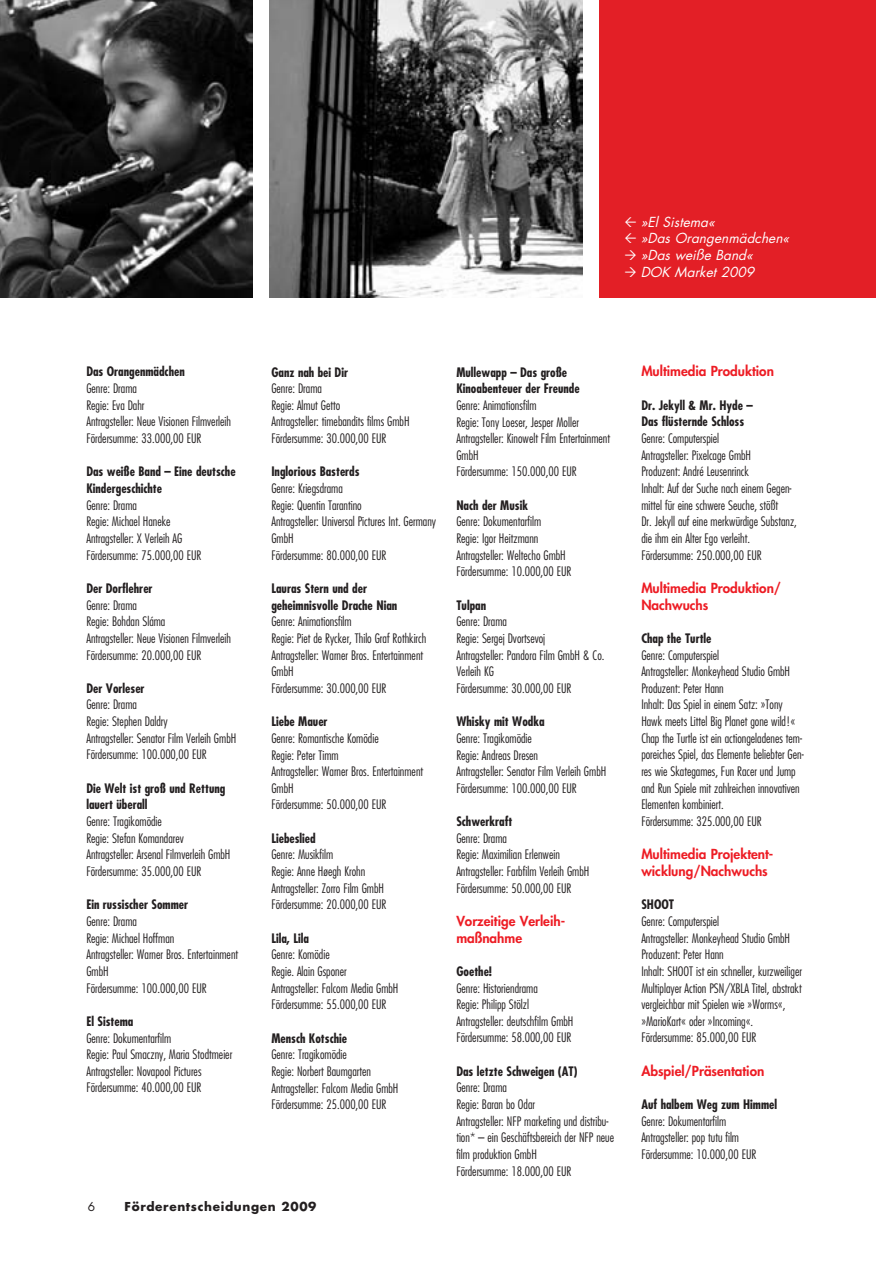
<style>
.page{position:relative;width:893px;height:1263px;background:#fff}
.page>*{position:absolute;margin:0;border:0;box-sizing:border-box;transform-origin:0 0}
.t1{font:800 13.5px/16.6px "Futura";color:#ed1c24}
.t2{font:italic 13.5px/16.6px "Futura LT";color:#fff}
.t3{font:300 condensed 12.75px/16.6px "Futura";color:#231f20}
.t4{font:700 condensed 12.75px/16.6px "Futura";color:#231f20}
.t5{font:700 12px "Futura LT";letter-spacing:.055em;color:#231f20}
.t6{font:12px "Futura LT";color:#231f20}
</style>
<div class="page">
<img style="left:0;top:0;width:253px;height:298px">
<img style="left:270px;top:0;width:312px;height:298px">
<div style="left:599px;top:0;width:277px;height:298px;background:#e31f26"></div>
<p class="t2" style="left:641px;top:214px;width:153px">»El Sistema«<br>»Das Orangenmädchen« »Das weiße Band«<br>DOK Market 2009</p>
<p class="t4" style="left:86px;top:365px;width:100px">Das Orangenmädchen</p>
<p class="t3" style="left:86px;top:381px;width:146px">Genre: Drama<br>Regie: Eva Dahr<br>Antragsteller: Neue Visionen Filmverleih<br>Fördersumme: 33.000,00 EUR</p>
<p class="t4" style="left:86px;top:464px;width:151px">Das weiße Band – Eine deutsche<br>Kindergeschichte</p>
<p class="t3" style="left:86px;top:498px;width:117px">Genre: Drama<br>Regie: Michael Haneke<br>Antragsteller: X Verleih AG<br>Fördersumme: 75.000,00 EUR</p>
<p class="t4" style="left:86px;top:581px;width:68px">Der Dorflehrer</p>
<p class="t3" style="left:86px;top:597px;width:146px">Genre: Drama<br>Regie: Bohdan Sláma<br>Antragsteller: Neue Visionen Filmverleih<br>Fördersumme: 20.000,00 EUR</p>
<p class="t4" style="left:86px;top:681px;width:60px">Der Vorleser</p>
<p class="t3" style="left:86px;top:697px;width:151px">Genre: Drama<br>Regie: Stephen Daldry<br>Antragsteller: Senator Film Verleih GmbH<br>Fördersumme: 100.000,00 EUR</p>
<p class="t4" style="left:86px;top:781px;width:141px">Die Welt ist groß und Rettung lauert überall</p>
<p class="t3" style="left:86px;top:814px;width:146px">Genre: Tragikomödie<br>Regie: Stefan Komandarev<br>Antragsteller: Arsenal Filmverleih GmbH<br>Fördersumme: 35.000,00 EUR</p>
<p class="t4" style="left:86px;top:897px;width:103px">Ein russischer Sommer</p>
<p class="t3" style="left:86px;top:914px;width:153px">Genre: Drama<br>Regie: Michael Hoffman<br>Antragsteller: Warner Bros. Entertainment<br>GmbH<br>Fördersumme: 100.000,00 EUR</p>
<p class="t4" style="left:86px;top:1014px;width:49px">El Sistema</p>
<p class="t3" style="left:86px;top:1030px;width:147px">Genre: Dokumentarfilm<br>Regie: Paul Smaczny, Maria Stodtmeier<br>Antragsteller: Novapool Pictures<br>Fördersumme: 40.000,00 EUR</p>
<p class="t4" style="left:271px;top:365px;width:78px">Ganz nah bei Dir</p>
<p class="t3" style="left:271px;top:381px;width:140px">Genre: Drama<br>Regie: Almut Getto<br>Antragsteller: timebandits films GmbH<br>Fördersumme: 30.000,00 EUR</p>
<p class="t4" style="left:271px;top:465px;width:90px">Inglorious Basterds</p>
<p class="t3" style="left:271px;top:481px;width:166px">Genre: Kriegsdrama<br>Regie: Quentin Tarantino<br>Antragsteller: Universal Pictures Int. Germany<br>GmbH<br>Fördersumme: 80.000,00 EUR</p>
<p class="t4" style="left:271px;top:581px;width:127px">Lauras Stern und der geheimnisvolle Drache Nian</p>
<p class="t3" style="left:271px;top:614px;width:156px">Genre: Animationsfilm<br>Regie: Piet de Rycker, Thilo Graf Rothkirch<br>Antragsteller: Warner Bros. Entertainment<br>GmbH<br>Fördersumme: 30.000,00 EUR</p>
<p class="t4" style="left:271px;top:714px;width:58px">Liebe Mauer</p>
<p class="t3" style="left:271px;top:731px;width:153px">Genre: Romantische Komödie<br>Regie: Peter Timm<br>Antragsteller: Warner Bros. Entertainment<br>GmbH<br>Fördersumme: 50.000,00 EUR</p>
<p class="t4" style="left:271px;top:831px;width:46px">Liebeslied</p>
<p class="t3" style="left:271px;top:847px;width:117px">Genre: Musikfilm<br>Regie: Anne Høegh Krohn<br>Antragsteller: Zorro Film GmbH<br>Fördersumme: 20.000,00 EUR</p>
<p class="t4" style="left:271px;top:931px;width:39px">Lila, Lila</p>
<p class="t3" style="left:271px;top:947px;width:129px">Genre: Komödie<br>Regie. Alain Gsponer<br>Antragsteller: Falcom Media GmbH<br>Fördersumme: 55.000,00 EUR</p>
<p class="t4" style="left:271px;top:1031px;width:77px">Mensch Kotschie</p>
<p class="t3" style="left:271px;top:1047px;width:129px">Genre: Tragikomödie<br>Regie: Norbert Baumgarten<br>Antragsteller: Falcom Media GmbH<br>Fördersumme: 25.000,00 EUR</p>
<p class="t6" style="left:88px;top:1201px;width:9px">6</p>
<p class="t5" style="left:125px;top:1201px;width:193px">Förderentscheidungen 2009</p>
<p class="t4" style="left:456px;top:365px;width:125px">Mullewapp – Das große<br>Kinoabenteuer der Freunde</p>
<p class="t3" style="left:456px;top:398px;width:155px">Genre: Animationsfilm<br>Regie: Tony Loeser, Jesper Moller<br>Antragsteller: Kinowelt Film Entertainment<br>GmbH<br>Fördersumme: 150.000,00 EUR</p>
<p class="t4" style="left:456px;top:498px;width:73px">Nach der Musik</p>
<p class="t3" style="left:456px;top:514px;width:117px">Genre: Dokumentarfilm<br>Regie: Igor Heitzmann<br>Antragsteller: Weltecho GmbH<br>Fördersumme: 10.000,00 EUR</p>
<p class="t4" style="left:456px;top:598px;width:31px">Tulpan</p>
<p class="t3" style="left:456px;top:614px;width:150px">Genre: Drama<br>Regie: Sergej Dvortsevoj<br>Antragsteller: Pandora Film GmbH &amp; Co.<br>Verleih KG<br>Fördersumme: 30.000,00 EUR</p>
<p class="t4" style="left:456px;top:714px;width:90px">Whisky mit Wodka</p>
<p class="t3" style="left:456px;top:731px;width:151px">Genre: Tragikomödie<br>Regie: Andreas Dresen<br>Antragsteller: Senator Film Verleih GmbH<br>Fördersumme: 100.000,00 EUR</p>
<p class="t4" style="left:456px;top:814px;width:58px">Schwerkraft</p>
<p class="t3" style="left:456px;top:831px;width:135px">Genre: Drama<br>Regie: Maximilian Erlenwein<br>Antragsteller: Farbfilm Verleih GmbH<br>Fördersumme: 50.000,00 EUR</p>
<p class="t1" style="left:456px;top:914px;width:110px">Vorzeitige Verleih&shy;maßnahme</p>
<p class="t4" style="left:456px;top:964px;width:37px">Goethe!</p>
<p class="t3" style="left:456px;top:980px;width:119px">Genre: Historiendrama<br>Regie: Philipp Stölzl<br>Antragsteller: deutschfilm GmbH<br>Fördersumme: 58.000,00 EUR</p>
<p class="t4" style="left:456px;top:1064px;width:123px">Das letzte Schweigen (AT)</p>
<p class="t3" style="left:456px;top:1080px;width:159px">Genre: Drama<br>Regie: Baran bo Odar<br>Antragsteller: NFP marketing und distribu&shy;tion* – ein Geschäftsbereich der NFP neue film produktion GmbH<br>Fördersumme: 18.000,00 EUR</p>
<p class="t1" style="left:641px;top:364px;width:134px">Multimedia Produktion</p>
<p class="t4" style="left:641px;top:398px;width:113px">Dr. Jekyll &amp; Mr. Hyde –<br>Das flüsternde Schloss</p>
<p class="t3" style="left:641px;top:431px;width:157px">Genre: Computerspiel<br>Antragsteller: Pixelcage GmbH<br>Produzent: André Leusenrinck<br>Inhalt: Auf der Suche nach einem Gegen&shy;mittel für eine schwere Seuche, stößt<br>Dr. Jekyll auf eine merkwürdige Substanz, die ihm ein Alter Ego verleiht.<br>Fördersumme: 250.000,00 EUR</p>
<p class="t1" style="left:641px;top:581px;width:141px">Multimedia Produktion/<br>Nachwuchs</p>
<p class="t4" style="left:641px;top:631px;width:72px">Chap the Turtle</p>
<p class="t3" style="left:641px;top:647px;width:164px">Genre: Computerspiel<br>Antragsteller: Monkeyhead Studio GmbH Produzent: Peter Hann<br>Inhalt: Das Spiel in einem Satz: »Tony Hawk meets Littel Big Planet gone wild!« Chap the Turtle ist ein actiongeladenes tem&shy;poreiches Spiel, das Elemente beliebter Gen&shy;res wie Skategames, Fun Racer und Jump and Run Spiele mit zahlreichen innovativen Elementen kombiniert.<br>Fördersumme: 325.000,00 EUR</p>
<p class="t1" style="left:641px;top:847px;width:134px">Multimedia Projektent&shy;wicklung/Nachwuchs</p>
<p class="t4" style="left:641px;top:897px;width:34px">SHOOT</p>
<p class="t3" style="left:641px;top:914px;width:162px">Genre: Computerspiel<br>Antragsteller: Monkeyhead Studio GmbH Produzent: Peter Hann<br>Inhalt: SHOOT ist ein schneller, kurzweiliger Multiplayer Action PSN/XBLA Titel, abstrakt vergleichbar mit Spielen wie »Worms«, »MarioKart« oder »Incoming«.<br>Fördersumme: 85.000,00 EUR</p>
<p class="t1" style="left:641px;top:1063px;width:124px">Abspiel/Präsentation</p>
<p class="t4" style="left:641px;top:1097px;width:137px">Auf halbem Weg zum Himmel</p>
<p class="t3" style="left:641px;top:1114px;width:117px">Genre: Dokumentarfilm<br>Antragsteller: pop tutu film<br>Fördersumme: 10.000,00 EUR</p>
</div>
